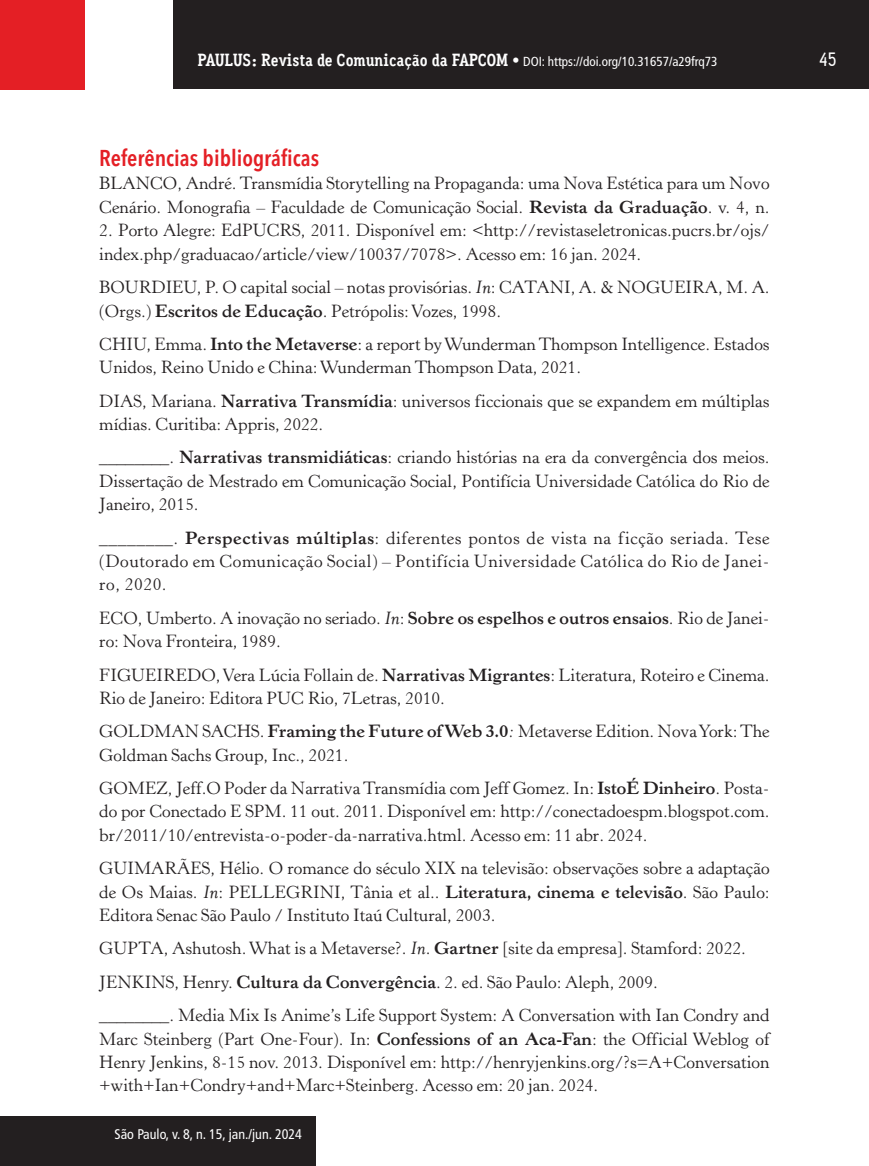
<style>
.page{position:relative;width:869px;height:1166px;background:#fff}
.page>*{position:absolute;margin:0;border:0;box-sizing:border-box;transform-origin:0 0}
.t1{font:600 condensed 22.75px "Avenir Next LT Pro";color:#e41f25}
.t2{font:500 19.25px "Aaux Office";color:#fff}
.t3{font:17.5px/23.4px "Horley Old Style";color:#231f20}
.t4{font:condensed 14px "Frutiger LT Std";color:#fff}
.t5{font:condensed 13.12px "Frutiger LT Std";color:#fff}
.s1{font-family:"Aaux Office";font-weight:700;font-stretch:normal;font-size:17.5px}
.s2{font-family:"Aaux Office";font-weight:500;font-stretch:normal;font-size:17.5px}
.s3{font-weight:700}
.s4{font-style:italic}
</style>
<div class="page">
<div style="left:173px;top:0;width:695px;height:89px;background:#231f20"></div>
<div style="left:0;top:0;width:85px;height:90px;background:#e41f25"></div>
<div style="left:1px;top:1116px;width:314px;height:50px;background:#231f20"></div>
<p class="t5" style="left:197px;top:53px;width:521px"><span class="s1">PAULUS: Revista de Comunicação da FAPCOM</span> <span class="s2">•</span> DOI: https://doi.org/10.31657/a29frq73</p>
<p class="t2" style="left:818px;top:48px;width:19px">45</p>
<h1 class="t1" style="left:99px;top:144px;width:221px">Referências bibliográficas</h1>
<p class="t3" style="left:99px;top:172px;width:671px">BLANCO, André. Transmídia Storytelling na Propaganda: uma Nova Estética para um Novo<br>Cenário. Monografia – Faculdade de Comunicação Social. <span class="s3">Revista da Graduação</span>. v. 4, n.</p>
<p class="t3" style="left:99px;top:219px;width:671px">2. Porto Alegre: EdPUCRS, 2011. Disponível em: &lt;http://revistaseletronicas.pucrs.br/ojs/ index.php/graduacao/article/view/10037/7078&gt;. Acesso em: 16 jan. 2024.</p>
<p class="t3" style="left:99px;top:276px;width:671px">BOURDIEU, P. O capital social – notas provisórias. <span class="s4">In</span>: CATANI, A. &amp; NOGUEIRA, M. A. (Orgs.) <span class="s3">Escritos de Educação</span>. Petrópolis: Vozes, 1998.</p>
<p class="t3" style="left:99px;top:333px;width:671px">CHIU, Emma. <span class="s3">Into the Metaverse</span>: a report by Wunderman Thompson Intelligence. Estados<br>Unidos, Reino Unido e China: Wunderman Thompson Data, 2021.</p>
<p class="t3" style="left:99px;top:389px;width:671px">DIAS, Mariana. <span class="s3">Narrativa Transmídia</span>: universos ficcionais que se expandem em múltiplas mídias. Curitiba: Appris, 2022.</p>
<p class="t3" style="left:99px;top:446px;width:671px;text-align:justify">________. <span class="s3">Narrativas transmidiáticas</span>: criando histórias na era da convergência dos meios.<br>Dissertação de Mestrado em Comunicação Social, Pontifícia Universidade Católica do Rio de Janeiro, 2015.</p>
<p class="t3" style="left:99px;top:526px;width:671px;text-align:justify">________. <span class="s3">Perspectivas múltiplas</span>: diferentes pontos de vista na ficção seriada. Tese (Doutorado em Comunicação Social) – Pontifícia Universidade Católica do Rio de Janei&shy;ro, 2020.</p>
<p class="t3" style="left:99px;top:606px;width:671px">ECO, Umberto. A inovação no seriado. <span class="s4">In</span>: <span class="s3">Sobre os espelhos e outros ensaios</span>. Rio de Janei&shy;ro: Nova Fronteira, 1989.</p>
<p class="t3" style="left:99px;top:663px;width:671px">FIGUEIREDO, Vera Lúcia Follain de. <span class="s3">Narrativas Migrantes</span>: Literatura, Roteiro e Cinema.<br>Rio de Janeiro: Editora PUC Rio, 7Letras, 2010.</p>
<p class="t3" style="left:99px;top:720px;width:671px">GOLDMAN SACHS. <span class="s3">Framing the Future of Web 3.0</span><span class="s4">:</span> Metaverse Edition. Nova York: The<br>Goldman Sachs Group, Inc., 2021.</p>
<p class="t3" style="left:99px;top:777px;width:671px;text-align:justify">GOMEZ, Jeff.O Poder da Narrativa Transmídia com Jeff Gomez. In: <span class="s3">IstoÉ Dinheiro</span>. Posta&shy;do por Conectado E SPM. 11 out. 2011. Disponível em: http://conectadoespm.blogspot.com. br/2011/10/entrevista-o-poder-da-narrativa.html. Acesso em: 11 abr. 2024.</p>
<p class="t3" style="left:99px;top:857px;width:671px;text-align:justify">GUIMARÃES, Hélio. O romance do século XIX na televisão: observações sobre a adaptação de Os Maias. <span class="s4">In</span>: PELLEGRINI, Tânia et al.. <span class="s3">Literatura, cinema e televisão</span>. São Paulo:<br>Editora Senac São Paulo / Instituto Itaú Cultural, 2003.</p>
<p class="t3" style="left:99px;top:932px;width:671px;line-height:33.2px">GUPTA, Ashutosh. What is a Metaverse?. <span class="s4">In</span>. <span class="s3">Gartner</span> [site da empresa]. Stamford: 2022.<br>JENKINS, Henry. <span class="s3">Cultura da Convergência</span>. 2. ed. São Paulo: Aleph, 2009.<br>________. Media Mix Is Anime’s Life Support System: A Conversation with Ian Condry and</p>
<p class="t3" style="left:99px;top:1027px;width:671px;text-align:justify">Marc Steinberg (Part One-Four). In: <span class="s3">Confessions of an Aca-Fan</span>: the Official Weblog of Henry Jenkins, 8-15 nov. 2013. Disponível em: http://henryjenkins.org/?s=A+Conversation +with+Ian+Condry+and+Marc+Steinberg. Acesso em: 20 jan. 2024.</p>
<p class="t4" style="left:114px;top:1126px;width:189px">São Paulo, v. 8, n. 15, jan./jun. 2024</p>
</div>
